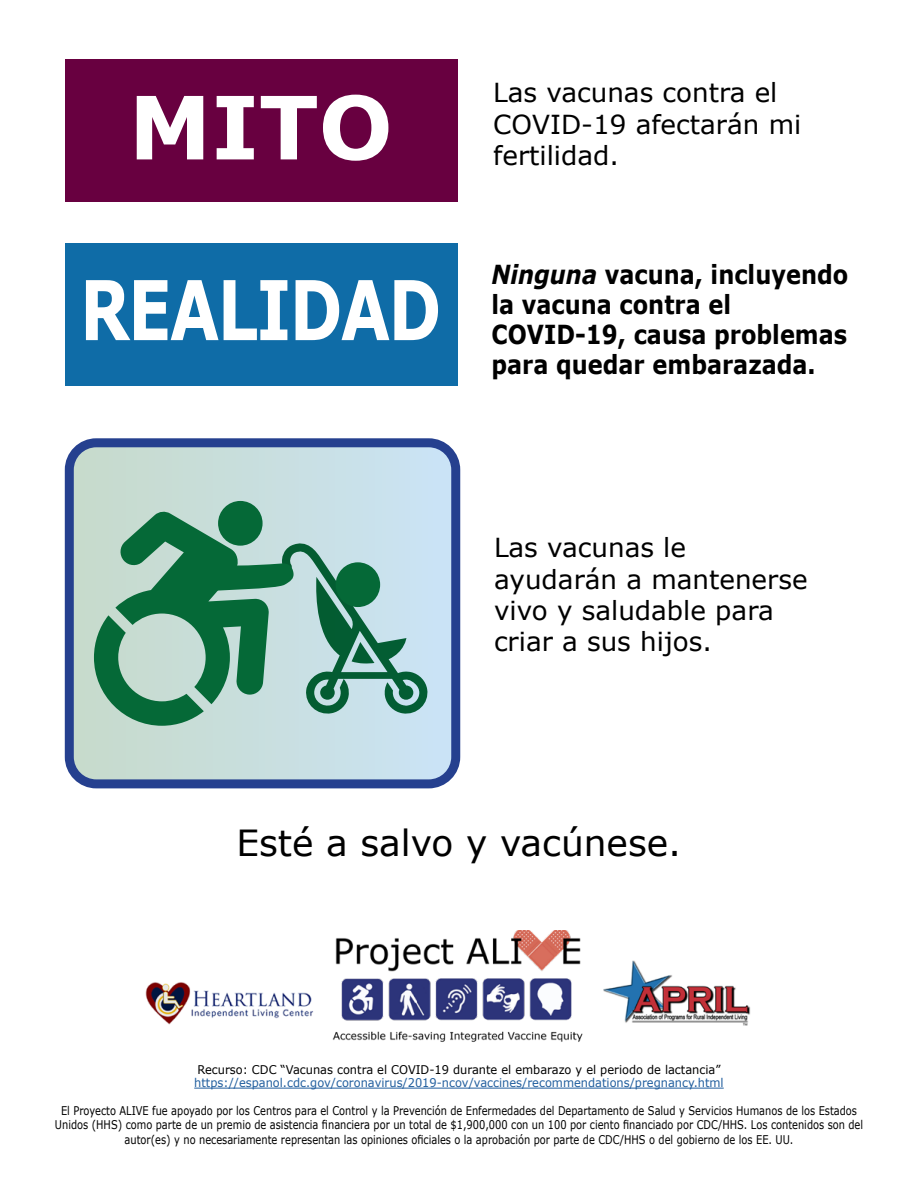
<style>
.page{position:relative;width:918px;height:1188px;background:#fff}
.page>*{position:absolute;margin:0;border:0;box-sizing:border-box;transform-origin:0 0}
.t1{font:700 87.3px "Verdana";color:#fff}
.t2{font:700 82.5px "Verdana";letter-spacing:-.025em;color:#fff;scale:.77 1}
.t3{font:36px "Verdana";color:#000}
.t4{font:26.25px/31.5px "Verdana";color:#000}
.t5{font:700 26.25px/30px "Verdana";color:#000;scale:.86 1}
.t6{font:12px/14.4px "Verdana";color:#000;text-align:center;scale:.82 1}
.t7{font:12px "Verdana";color:#215e9e;scale:.95 1}
.t8{font:12px "Verdana";color:#000;scale:.95 1}
.s1{font-style:italic}
</style>
<div class="page">
<hr style="left:194px;top:1088px;width:530px;height:1px;background:#215e9e">
<div style="left:65px;top:59px;width:393px;height:143px;background:#680040"></div>
<div style="left:65px;top:244px;width:393px;height:142px;background:#0f6ca7"></div>
<svg style="left:75px;top:448px;width:375px;height:330px;background:#c7dddf"></svg>
<div style="left:218px;top:501px;width:45px;height:45px;background:#056937;border-radius:50%"></div>
<svg style="left:94px;top:511px;width:333px;height:215px;background:#7eb1a0"></svg>
<div style="left:65px;top:438px;width:395px;height:350px;border:9px solid #25408f;border-radius:27px"></div>
<img style="left:332px;top:930px;width:251px;height:112px">
<img style="left:603px;top:960px;width:148px;height:66px">
<img style="left:145px;top:982px;width:169px;height:43px">
<h1 class="t1" style="left:129px;top:66px;width:266px">MITO</h1>
<h1 class="t2" style="left:80px;top:252px;width:471px">REALIDAD</h1>
<p class="t4" style="left:493px;top:77px;width:286px">Las vacunas contra el</p>
<p class="t4" style="left:493px;top:108px;width:310px">COVID-19 afectarán mi</p>
<p class="t4" style="left:493px;top:139px;width:127px">fertilidad.</p>
<p class="t5" style="left:491px;top:259px;width:416px"><span class="s1">Ninguna</span> vacuna, incluyendo la vacuna contra el<br>COVID-19, causa problemas para quedar embarazada.</p>
<p class="t4" style="left:494px;top:532px;width:194px">Las vacunas le</p>
<p class="t4" style="left:494px;top:563px;width:315px">ayudarán a mantenerse vivo y saludable para criar a sus hijos.</p>
<p class="t3" style="left:236px;top:818px;width:447px">Esté a salvo y vacúnese.</p>
<p class="t8" style="left:197px;top:1061px;width:552px">Recurso: CDC “Vacunas contra el COVID-19 durante el embarazo y el periodo de lactancia”</p>
<p class="t7" style="left:194px;top:1074px;width:559px">https://espanol.cdc.gov/coronavirus/2019-ncov/vaccines/recommendations/pregnancy.html</p>
<p class="t6" style="left:61px;top:1103px;width:972px">El Proyecto ALIVE fue apoyado por los Centros para el Control y la Prevención de Enfermedades del Departamento de Salud y Servicios Humanos de los Estados</p>
<p class="t6" style="left:55px;top:1118px;width:987px">Unidos (HHS) como parte de un premio de asistencia financiera por un total de $1,900,000 con un 100 por ciento financiado por CDC/HHS. Los contenidos son del autor(es) y no necesariamente representan las opiniones oficiales o la aprobación por parte de CDC/HHS o del gobierno de los EE. UU.</p>
</div>
